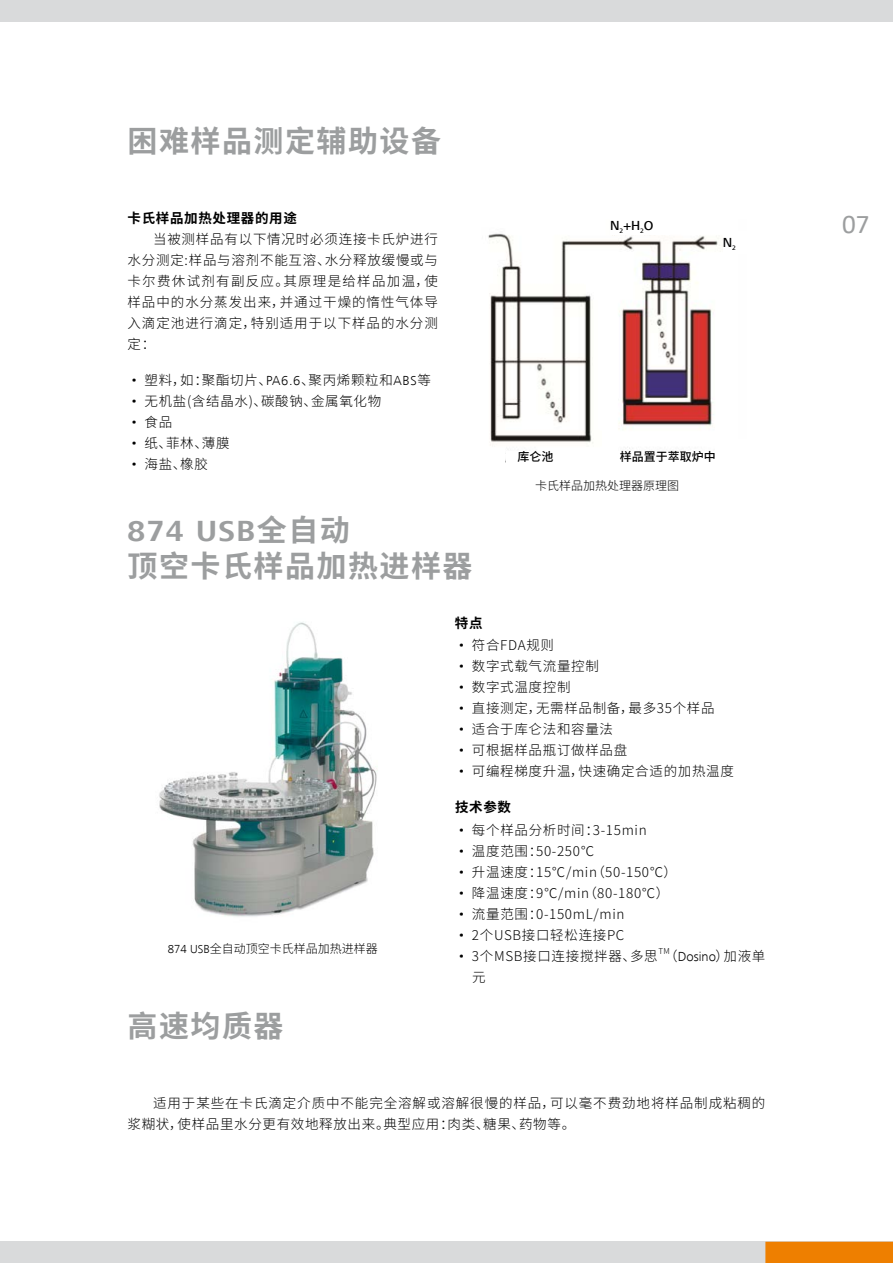
<style>
.page{position:relative;width:893px;height:1263px;background:#fff}
.page>*{position:absolute;margin:0;border:0;box-sizing:border-box;transform-origin:0 0}
.t1{font:700 30px "Source Han Sans SC";letter-spacing:.05em;color:#9c9e9f}
.t2{font:700 30px "Frutiger Next LT";letter-spacing:.05em;color:#9c9e9f}
.t3{font:27px "Calibri";color:#9c9e9f}
.t4{font:300 13.5px/21px "Source Han Sans SC";letter-spacing:.05em;color:#000}
.t5{font:300 13.5px/21px "Source Han Sans SC";letter-spacing:.07em;color:#000}
.t6{font:700 13.5px "Source Han Sans SC";letter-spacing:.05em;color:#000}
.t7{font:300 13.5px "Frutiger Next LT";color:#000}
.t8{font:500 13.5px "Frutiger Next LT";color:#000}
.t9{font:300 12px "Source Han Sans SC";color:#000}
.t10{font:500 12px "Source Han Sans SC";color:#000}
.t11{font:300 8.1px "Source Han Sans SC";color:#000}
.s1{font-family:"Sim Sun";font-weight:400}
.s2{font-family:"Frutiger Next LT"}
.s3{font-family:"Source Han Sans SC"}
</style>
<div class="page">
<div style="left:0;top:1242px;width:893px;height:21px;background:#d9dadb"></div>
<div style="left:0;top:0;width:893px;height:21px;background:#d9dadb"></div>
<div style="left:765px;top:1242px;width:128px;height:21px;background:#ee7f00"></div>
<img style="left:159px;top:622px;width:218px;height:295px">
<img style="left:488px;top:233px;width:235px;height:230px">
<div style="left:610px;top:216px;width:60px;height:19px;background:#fff"></div>
<div style="left:506px;top:451px;width:59px;height:19px;background:#fff"></div>
<div style="left:614px;top:451px;width:107px;height:19px;background:#fff"></div>
<h1 class="t1" style="left:128px;top:124px;width:315px">困难样品测定辅助设备</h1>
<p class="t6" style="left:128px;top:211px;width:171px">卡氏样品加热处理器的用途</p>
<p class="t4" style="left:128px;top:229px;width:312px;text-align:justify;text-indent:26px">当被测样品有以下情况时必须连接卡氏炉进行水分测定:样品与溶剂不能互溶、水分释放缓慢或与卡尔费休试剂有副反应。其原理是给样品加温，使样品中的水分蒸发出来，并通过干燥的惰性气体导入滴定池进行滴定，特别适用于以下样品的水分测定：</p>
<p class="t4" style="left:128px;top:370px;width:305px"><span class="s1">·</span> 塑料，如：聚酯切片、<span class="s2">PA6.6</span>、聚丙烯颗粒和<span class="s2">ABS</span>等<span class="s1">·</span> 无机盐(含结晶水)、碳酸钠、金属氧化物<br><span class="s1">·</span>食品<br><span class="s1">·</span> 纸、菲林、薄膜<br><span class="s1">·</span> 海盐、橡胶</p>
<h1 class="t2" style="left:128px;top:514px;width:224px">874 USB<span class="s3">全自动</span></h1>
<h1 class="t1" style="left:128px;top:549px;width:347px">顶空卡氏样品加热进样器</h1>
<p class="t6" style="left:455px;top:615px;width:29px">特点</p>
<p class="t8" style="left:610px;top:218px;width:45px">N<sub>2</sub>+H<sub>2</sub>O</p>
<p class="t8" style="left:723px;top:235px;width:15px">N<sub>2</sub></p>
<p class="t10" style="left:518px;top:450px;width:37px">库仑池</p>
<p class="t10" style="left:620px;top:450px;width:97px">样品置于萃取炉中</p>
<p class="t9" style="left:535px;top:478px;width:145px">卡氏样品加热处理器原理图</p>
<p class="t4" style="left:455px;top:635px;width:280px"><span class="s1">·</span> 符合FDA规则<br><span class="s1">·</span> 数字式载气流量控制<br><span class="s1">·</span> 数字式温度控制<br><span class="s1">·</span> 直接测定，无需样品制备，最多35个样品<br><span class="s1">·</span> 适合于库仑法和容量法<br><span class="s1">·</span> 可根据样品瓶订做样品盘<br><span class="s1">·</span> 可编程梯度升温，快速确定合适的加热温度</p>
<p class="t9" style="left:168px;top:941px;width:211px"><span class="s2">874 USB</span>全自动顶空卡氏样品加热进样器</p>
<h1 class="t1" style="left:128px;top:1009px;width:158px">高速均质器</h1>
<p class="t6" style="left:455px;top:800px;width:58px">技术参数</p>
<p class="t4" style="left:455px;top:819px;width:224px"><span class="s1">·</span> 每个样品分析时间：3-15min<br><span class="s1">·</span> 温度范围：50-250℃<br><span class="s1">·</span> 升温速度：15℃/min（50-150℃）<span class="s1">·</span> 降温速度：9℃/min（80-180℃）<span class="s1">·</span> 流量范围：0-150mL/min<br><span class="s1">·</span> 2个USB接口轻松连接PC<br><span class="s1">·</span> 3个MSB接口连接搅拌器、多思</p>
<p class="t11" style="left:658px;top:946px;width:13px">TM</p>
<p class="t7" style="left:664px;top:948px;width:103px"><span class="s3">（</span>Dosino<span class="s3">）加液单</span></p>
<p class="t4" style="left:472px;top:966px;width:15px">元</p>
<p class="t5" style="left:128px;top:1093px;width:639px;text-indent:26px">适用于某些在卡氏滴定介质中不能完全溶解或溶解很慢的样品，可以毫不费劲地将样品制成粘稠的浆糊状，使样品里水分更有效地释放出来。典型应用：肉类、糖果、药物等。</p>
<h2 class="t3" style="left:842px;top:205px;width:29px">07</h2>
</div>
